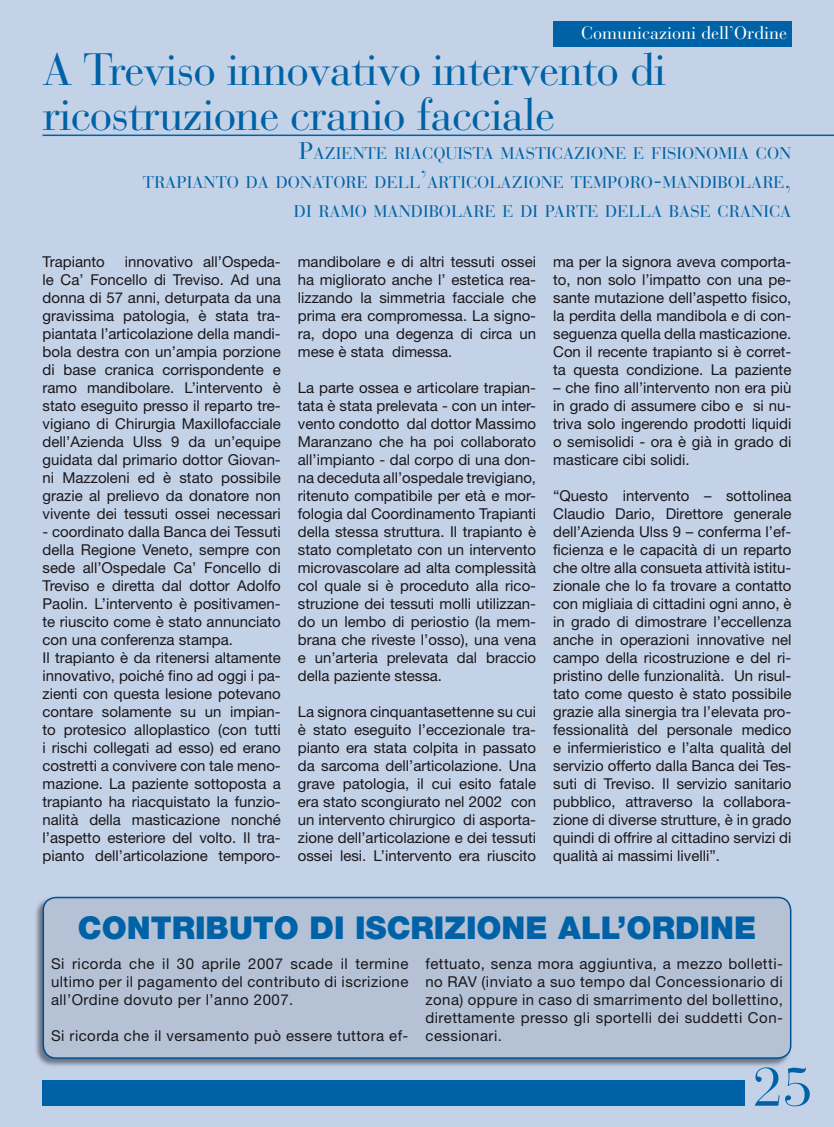
<style>
.page{position:relative;width:834px;height:1127px;background:#fff}
.page>*{position:absolute;margin:0;border:0;box-sizing:border-box;transform-origin:0 0}
.t1{font:54px "Bauer Bodoni";color:#0062a6}
.t2{font:45px/45px "Bauer Bodoni";letter-spacing:-.02em;color:#0062a6}
.t3{font:900 31.5px "Helvetica Neue";color:#0062a6}
.t4{font:18px "Bauer Bodoni";color:#fff}
.t5{font:16.8px/28.8px "Bauer Bodoni";color:#0062a6;text-align:right}
.t6{font:15px/18px "Helvetica Neue";color:#1a171b;text-align:justify}
.t7{font:15px "Helvetica Neue";letter-spacing:.03em;color:#1a171b}
.s1{font-size:24px}
</style>
<div class="page">
<div style="left:0;top:0;width:833px;height:1127px;background:#c4d2e7"></div>
<div style="left:553px;top:21px;width:238px;height:26px;background:#0062a6"></div>
<div style="left:43px;top:1080px;width:701px;height:26px;background:#0062a6"></div>
<hr style="left:43px;top:135px;width:790px;height:1px;background:#0062a6">
<div style="left:33px;top:896px;width:759px;height:172px;background:#1a171b;opacity:.5"></div>
<div style="left:43px;top:897px;width:747px;height:161px;background:#b5c2d6;border-radius:13px"></div>
<div style="left:43px;top:897px;width:748px;height:162px;border:2px solid #0062a6;border-radius:13px"></div>
<p class="t4" style="left:581px;top:22px;width:207px">COMUNICAZIONI DELL’ORDINE</p>
<h2 class="t2" style="left:43px;top:48px;width:625px">A TREVISO INNOVATIVO INTERVENTO DI<br>RICOSTRUZIONE CRANIO FACCIALE</h2>
<p class="t5" style="left:143px;top:139px;width:650px"><span class="s1">P</span>AZIENTE RIACQUISTA MASTICAZIONE E FISIONOMIA CON<br>TRAPIANTO DA DONATORE DELL <span class="s1">’</span>ARTICOLAZIONE TEMPORO<span class="s1">-</span>MANDIBOLARE<span class="s1">,<br></span>DI RAMO MANDIBOLARE E DI PARTE DELLA BASE CRANICA</p>
<p class="t6" style="left:43px;top:252px;width:240px;text-indent:82px">innovativo all’Ospeda&shy;le Ca’ Foncello di Treviso. Ad una donna di 57 anni, deturpata da una gravissima patologia, è stata tra&shy;piantata l’articolazione della mandi&shy;bola destra con un’ampia porzione di base cranica corrispondente e ramo mandibolare. L’intervento è stato eseguito presso il reparto tre&shy;vigiano di Chirurgia Maxillofacciale dell’Azienda Ulss 9 da un’equipe guidata dal primario dottor Giovan&shy;ni Mazzoleni ed è stato possibile grazie al prelievo da donatore non vivente dei tessuti ossei necessari</p>
<p class="t6" style="left:43px;top:522px;width:240px;text-align:left">- coordinato dalla Banca dei Tessuti della Regione Veneto, sempre con sede all’Ospedale Ca’ Foncello di Treviso e diretta dal dottor Adolfo Paolin. L’intervento è positivamen&shy;te riuscito come è stato annunciato con una conferenza stampa.<br>Il trapianto è da ritenersi altamente innovativo, poiché fino ad oggi i pa&shy;zienti con questa lesione potevano contare solamente su un impian&shy;to protesico alloplastico (con tutti i rischi collegati ad esso) ed erano costretti a convivere con tale meno&shy;mazione. La paziente sottoposta a trapianto ha riacquistato la funzio&shy;nalità della masticazione nonché l’aspetto esteriore del volto. Il tra&shy;pianto dell’articolazione temporo-</p>
<p class="t6" style="left:43px;top:252px;width:64px">Trapianto</p>
<p class="t6" style="left:298px;top:252px;width:240px">mandibolare e di altri tessuti ossei ha migliorato anche l’ estetica rea&shy;lizzando la simmetria facciale che prima era compromessa. La signo&shy;ra, dopo una degenza di circa un mese è stata dimessa.</p>
<p class="t6" style="left:298px;top:378px;width:240px">La parte ossea e articolare trapian&shy;tata è stata prelevata - con un inter&shy;vento condotto dal dottor Massimo Maranzano che ha poi collaborato all’impianto - dal corpo di una don&shy;na deceduta all’ospedale trevigiano, ritenuto compatibile per età e mor&shy;fologia dal Coordinamento Trapianti della stessa struttura. Il trapianto è stato completato con un intervento microvascolare ad alta complessità col quale si è proceduto alla rico&shy;struzione dei tessuti molli utilizzan&shy;do un lembo di periostio (la mem&shy;brana che riveste l’osso), una vena e un’arteria prelevata dal braccio della paziente stessa.</p>
<p class="t6" style="left:298px;top:702px;width:240px">La signora cinquantasettenne su cui è stato eseguito l’eccezionale tra&shy;pianto era stata colpita in passato da sarcoma dell’articolazione. Una grave patologia, il cui esito fatale era stato scongiurato nel 2002 con un intervento chirurgico di asporta&shy;zione dell’articolazione e dei tessuti ossei lesi. L’intervento era riuscito</p>
<p class="t6" style="left:553px;top:252px;width:240px">ma per la signora aveva comporta&shy;to, non solo l’impatto con una pe&shy;sante mutazione dell’aspetto fisico, la perdita della mandibola e di con&shy;seguenza quella della masticazione.<br>Con il recente trapianto si è corret&shy;ta questa condizione. La paziente</p>
<p class="t6" style="left:553px;top:378px;width:240px">– che fino all’intervento non era più in grado di assumere cibo e si nu&shy;triva solo ingerendo prodotti liquidi o semisolidi - ora è già in grado di masticare cibi solidi.</p>
<p class="t6" style="left:553px;top:486px;width:240px">“Questo intervento – sottolinea Claudio Dario, Direttore generale dell’Azienda Ulss 9 – conferma l’ef&shy;ficienza e le capacità di un reparto che oltre alla consueta attività istitu&shy;zionale che lo fa trovare a contatto con migliaia di cittadini ogni anno, è in grado di dimostrare l’eccellenza anche in operazioni innovative nel campo della ricostruzione e del ri&shy;pristino delle funzionalità. Un risul&shy;tato come questo è stato possibile grazie alla sinergia tra l’elevata pro&shy;fessionalità del personale medico e infermieristico e l’alta qualità del servizio offerto dalla Banca dei Tes&shy;suti di Treviso. Il servizio sanitario pubblico, attraverso la collabora&shy;zione di diverse strutture, è in grado quindi di offrire al cittadino servizi di qualità ai massimi livelli”.</p>
<h3 class="t3" style="left:78px;top:909px;width:679px">CONTRIBUTO DI ISCRIZIONE ALL’ORDINE</h3>
<p class="t6" style="left:51px;top:954px;width:359px">Si ricorda che il 30 aprile 2007 scade il termine ultimo per il pagamento del contributo di iscrizione all’Ordine dovuto per l’anno 2007.</p>
<p class="t7" style="left:51px;top:1026px;width:359px">Si ricorda che il versamento può essere tuttora ef-</p>
<p class="t6" style="left:425px;top:954px;width:359px">fettuato, senza mora aggiuntiva, a mezzo bolletti&shy;no RAV (inviato a suo tempo dal Concessionario di zona) oppure in caso di smarrimento del bollettino, direttamente presso gli sportelli dei suddetti Con&shy;cessionari.</p>
<h1 class="t1" style="left:752px;top:1055px;width:56px">25</h1>
</div>
